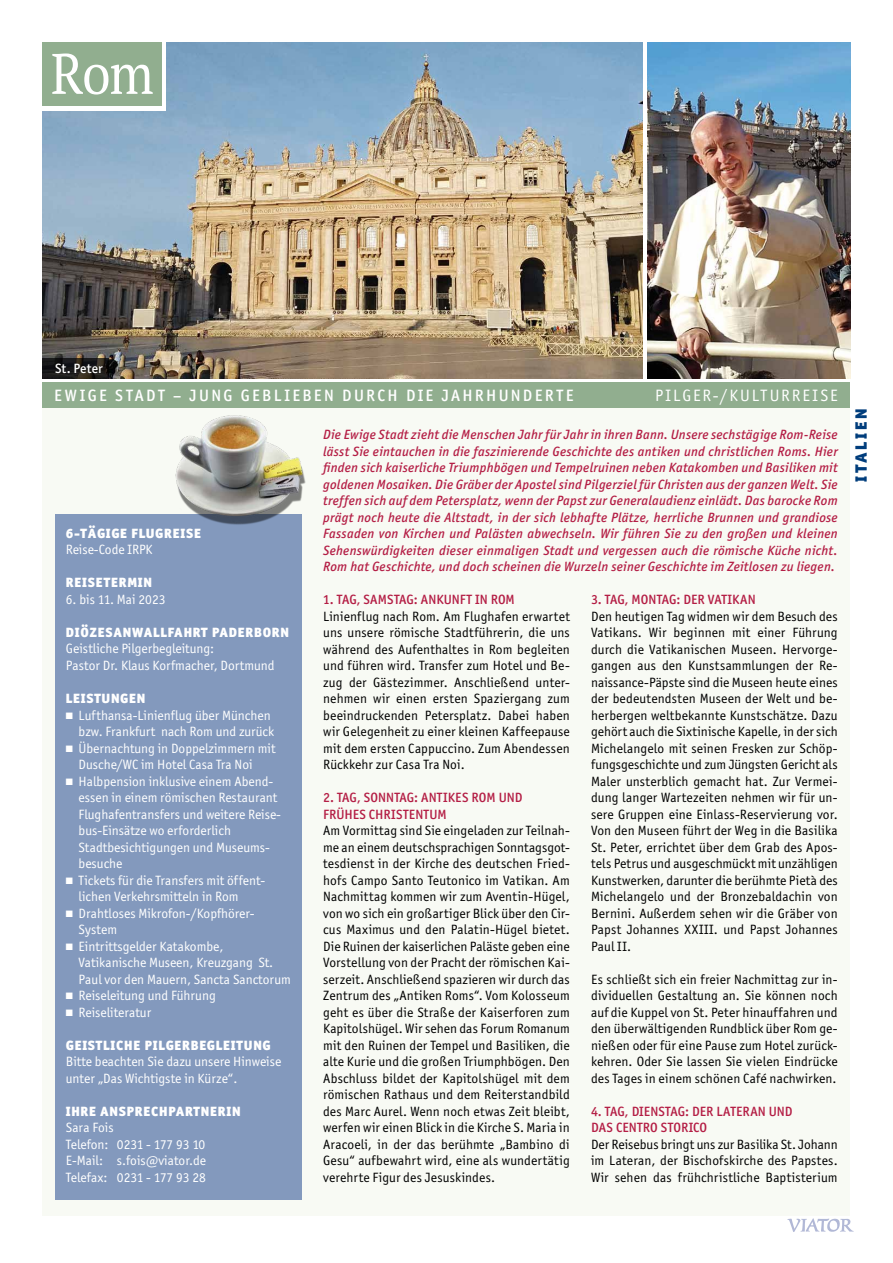
<style>
.page{position:relative;width:893px;height:1263px;background:#fff}
.page>*{position:absolute;margin:0;border:0;box-sizing:border-box;transform-origin:0 0}
.t1{font:57px "PT Serif";color:#fff;scale:.9 1}
.t2{font:500 16.5px "Officina Sans ITC Std";letter-spacing:.14em;color:#fff}
.t3{font:16.5px "Officina Sans ITC Std";letter-spacing:.12em;color:#fff}
.t4{font:900 16.5px "Officina Sans ITC Std";letter-spacing:.16em;color:#003d7c}
.t5{font:13.5px/16.5px "Officina Sans ITC Std";letter-spacing:.01em;color:#000;text-align:justify}
.t6{font:13.5px/16.5px "Officina Sans ITC Std";color:#fff}
.t7{font:italic 500 13.5px/16.5px "Officina Sans ITC Std";letter-spacing:.015em;color:#b41e45;text-align:justify}
.t8{font:500 13.5px/16.5px "Officina Sans ITC Std";letter-spacing:.005em;color:#b41e45}
.t9{font:900 13.5px "Officina Sans ITC Std";letter-spacing:.05em;color:#fff}
.t10{font:500 13.5px "Officina Sans ITC Std";letter-spacing:.005em;color:#fff}
</style>
<div class="page">
<div style="left:43px;top:395px;width:807px;height:821px;background:#f8faf4"></div>
<svg style="left:787px;top:1218px;width:67px;height:14px"></svg>
<div style="left:43px;top:383px;width:807px;height:25px;background:#91ae8f"></div>
<img style="left:43px;top:43px;width:600px;height:335px">
<svg style="left:43px;top:358px;width:66px;height:20px"></svg>
<img style="left:647px;top:43px;width:203px;height:335px">
<div style="left:42px;top:41px;width:124px;height:70px;background:#fff"></div>
<div style="left:55px;top:514px;width:247px;height:685px;background:#8399bd"></div>
<div style="left:43px;top:43px;width:119px;height:63px;background:#91ae8f"></div>
<img style="left:175px;top:415px;width:131px;height:110px">
<h1 class="t1" style="left:50px;top:35px;width:116px">Rom</h1>
<p class="t10" style="left:55px;top:360px;width:49px">St. Peter</p>
<p class="t2" style="left:54px;top:386px;width:521px">EWIGE STADT – JUNG GEBLIEBEN DURCH DIE JAHRHUNDERTE</p>
<p class="t3" style="left:655px;top:385px;width:184px">PILGER-/KULTURREISE</p>
<p class="t9" style="left:66px;top:524px;width:137px">6-TÄGIGE FLUGREISE</p>
<p class="t6" style="left:66px;top:542px;width:88px">Reise-Code IRPK</p>
<p class="t9" style="left:66px;top:574px;width:88px">REISETERMIN</p>
<p class="t6" style="left:66px;top:591px;width:101px">6. bis 11. Mai 2023</p>
<p class="t9" style="left:66px;top:623px;width:225px">DIÖZESANWALLFAHRT PADERBORN</p>
<p class="t6" style="left:66px;top:641px;width:210px">Geistliche Pilgerbegleitung:<br>Pastor Dr. Klaus Korfmacher, Dortmund</p>
<p class="t9" style="left:66px;top:689px;width:81px">LEISTUNGEN</p>
<p class="t6" style="left:66px;top:707px;width:210px;text-align:right">■ Lufthansa-Linienflug über München bzw. Frankfurt nach Rom und zurück</p>
<p class="t6" style="left:79px;top:740px;width:198px;text-indent:-13px">■ Übernachtung in Doppelzimmern mit<br>Dusche/WC im Hotel Casa Tra Noi</p>
<p class="t6" style="left:79px;top:773px;width:204px;text-indent:-13px">■ Halbpension inklusive einem Abend&shy;essen in einem römischen Restaurant<br>Flughafentransfers und weitere Reise&shy;bus-Einsätze wo erforderlich<br>Stadtbesichtigungen und Museums&shy;besuche</p>
<p class="t6" style="left:79px;top:872px;width:187px;text-indent:-13px">■ Tickets für die Transfers mit öffent&shy;lichen Verkehrsmitteln in Rom</p>
<p class="t6" style="left:79px;top:905px;width:177px;text-indent:-13px">■ Drahtloses Mikrofon-/Kopfhörer-<br>System</p>
<p class="t6" style="left:79px;top:938px;width:214px;text-indent:-13px">■ Eintrittsgelder Katakombe,<br>Vatikanische Museen, Kreuzgang St.<br>Paul vor den Mauern, Sancta Sanctorum</p>
<p class="t6" style="left:66px;top:987px;width:151px">■ Reiseleitung und Führung</p>
<p class="t6" style="left:66px;top:1004px;width:87px">■ Reiseliteratur</p>
<p class="t9" style="left:66px;top:1036px;width:206px">GEISTLICHE PILGERBEGLEITUNG</p>
<p class="t6" style="left:66px;top:1053px;width:217px">Bitte beachten Sie dazu unsere Hinweise unter „Das Wichtigste in Kürze“.</p>
<p class="t9" style="left:66px;top:1102px;width:176px">IHRE ANSPRECHPARTNERIN</p>
<p class="t6" style="left:66px;top:1119px;width:142px">Sara Fois<br>Telefon: 0231 - 177 93 10<br>E-Mail: s.fois@viator.de<br>Telefax: 0231 - 177 93 28</p>
<p class="t7" style="left:323px;top:426px;width:516px">Die Ewige Stadt zieht die Menschen Jahr für Jahr in ihren Bann. Unsere sechstägige Rom-Reise lässt Sie eintauchen in die faszinierende Geschichte des antiken und christlichen Roms. Hier finden sich kaiserliche Triumphbögen und Tempelruinen neben Katakomben und Basiliken mit goldenen Mosaiken. Die Gräber der Apostel sind Pilgerziel für Christen aus der ganzen Welt. Sie treffen sich auf dem Petersplatz, wenn der Papst zur Generalaudienz einlädt. Das barocke Rom prägt noch heute die Altstadt, in der sich lebhafte Plätze, herrliche Brunnen und grandiose Fassaden von Kirchen und Palästen abwechseln. Wir führen Sie zu den großen und kleinen Sehenswürdigkeiten dieser einmaligen Stadt und vergessen auch die römische Küche nicht.<br>Rom hat Geschichte, und doch scheinen die Wurzeln seiner Geschichte im Zeitlosen zu liegen.</p>
<p class="t8" style="left:323px;top:591px;width:193px">1. TAG, SAMSTAG: ANKUNFT IN ROM</p>
<p class="t5" style="left:323px;top:608px;width:248px">Linienflug nach Rom. Am Flughafen erwartet uns unsere römische Stadtführerin, die uns während des Aufenthaltes in Rom begleiten und führen wird. Transfer zum Hotel und Be&shy;zug der Gästezimmer. Anschließend unter&shy;nehmen wir einen ersten Spaziergang zum beeindruckenden Petersplatz. Dabei haben wir Gelegenheit zu einer kleinen Kaffeepause mit dem ersten Cappuccino. Zum Abendessen Rückkehr zur Casa Tra Noi.</p>
<p class="t8" style="left:323px;top:789px;width:201px">2. TAG, SONNTAG: ANTIKES ROM UND<br>FRÜHES CHRISTENTUM</p>
<p class="t5" style="left:323px;top:822px;width:248px">Am Vormittag sind Sie eingeladen zur Teilnah&shy;me an einem deutschsprachigen Sonntagsgot&shy;tesdienst in der Kirche des deutschen Fried&shy;hofs Campo Santo Teutonico im Vatikan. Am Nachmittag kommen wir zum Aventin-Hügel, von wo sich ein großartiger Blick über den Cir&shy;cus Maximus und den Palatin-Hügel bietet.<br>Die Ruinen der kaiserlichen Paläste geben eine Vorstellung von der Pracht der römischen Kai&shy;serzeit. Anschließend spazieren wir durch das Zentrum des „Antiken Roms“. Vom Kolosseum geht es über die Straße der Kaiserforen zum Kapitolshügel. Wir sehen das Forum Romanum mit den Ruinen der Tempel und Basiliken, die alte Kurie und die großen Triumphbögen. Den Abschluss bildet der Kapitolshügel mit dem römischen Rathaus und dem Reiterstandbild des Marc Aurel. Wenn noch etwas Zeit bleibt, werfen wir einen Blick in die Kirche S. Maria in Aracoeli, in der das berühmte „Bambino di Gesu“ aufbewahrt wird, eine als wundertätig verehrte Figur des Jesuskindes.</p>
<p class="t8" style="left:591px;top:591px;width:166px">3. TAG, MONTAG: DER VATIKAN</p>
<p class="t5" style="left:591px;top:608px;width:248px">Den heutigen Tag widmen wir dem Besuch des Vatikans. Wir beginnen mit einer Führung durch die Vatikanischen Museen. Hervorge&shy;gangen aus den Kunstsammlungen der Re&shy;naissance-Päpste sind die Museen heute eines der bedeutendsten Museen der Welt und be&shy;herbergen weltbekannte Kunstschätze. Dazu gehört auch die Sixtinische Kapelle, in der sich Michelangelo mit seinen Fresken zur Schöp&shy;fungsgeschichte und zum Jüngsten Gericht als Maler unsterblich gemacht hat. Zur Vermei&shy;dung langer Wartezeiten nehmen wir für un&shy;sere Gruppen eine Einlass-Reservierung vor.<br>Von den Museen führt der Weg in die Basilika St. Peter, errichtet über dem Grab des Apos&shy;tels Petrus und ausgeschmückt mit unzähligen Kunstwerken, darunter die berühmte Pietà des Michelangelo und der Bronzebaldachin von Bernini. Außerdem sehen wir die Gräber von Papst Johannes XXIII. und Papst Johannes Paul II.</p>
<p class="t5" style="left:591px;top:971px;width:248px">Es schließt sich ein freier Nachmittag zur in&shy;dividuellen Gestaltung an. Sie können noch auf die Kuppel von St. Peter hinauffahren und den überwältigenden Rundblick über Rom ge&shy;nießen oder für eine Pause zum Hotel zurück&shy;kehren. Oder Sie lassen Sie vielen Eindrücke des Tages in einem schönen Café nachwirken.</p>
<p class="t8" style="left:591px;top:1103px;width:203px">4. TAG, DIENSTAG: DER LATERAN UND<br>DAS CENTRO STORICO</p>
<p class="t5" style="left:591px;top:1136px;width:248px">Der Reisebus bringt uns zur Basilika St. Johann im Lateran, der Bischofskirche des Papstes.<br>Wir sehen das frühchristliche Baptisterium</p>
<p class="t4" style="left:850px;top:482px;width:75px;rotate:-90deg">ITALIEN</p>
</div>
